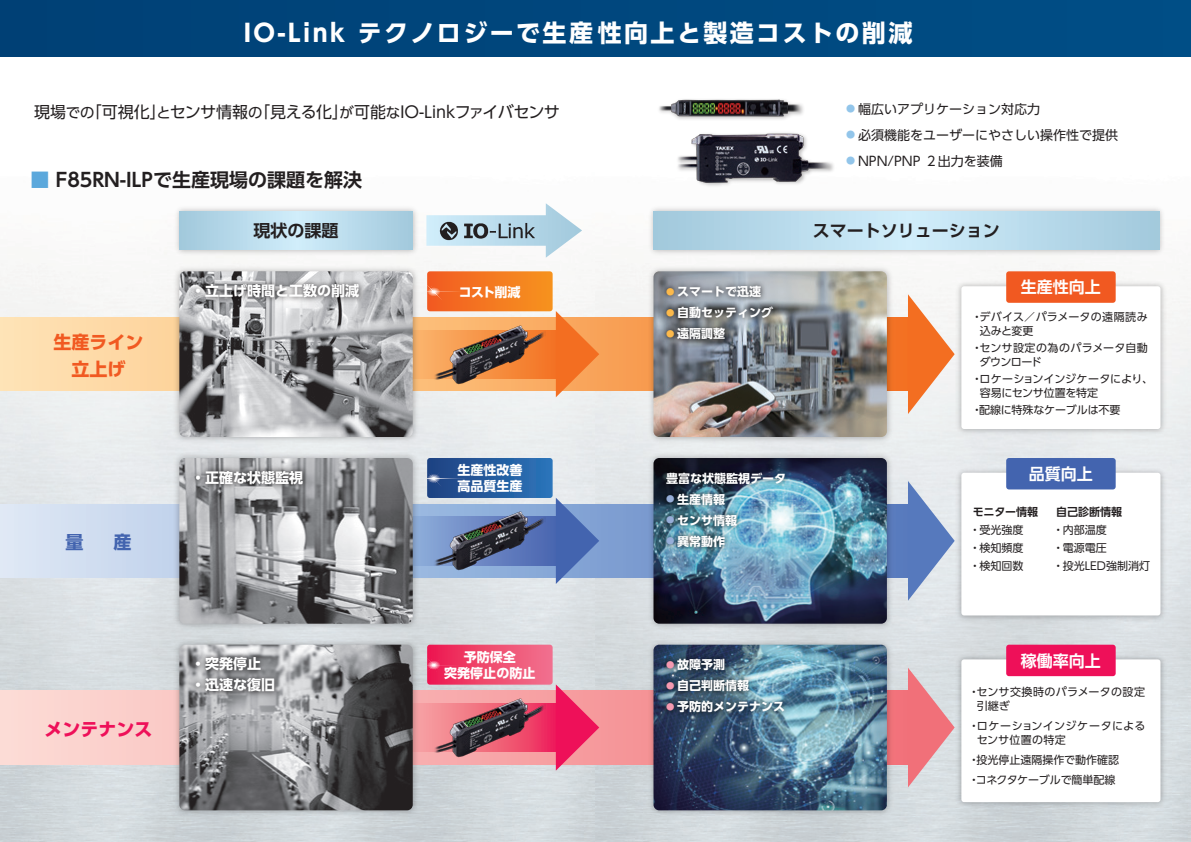
<style>
.page{position:relative;width:1191px;height:842px;background:#fff}
.page>*{position:absolute;margin:0;border:0;box-sizing:border-box;transform-origin:0 0}
.t1{font:700 24px "UD Shin Go Pro";letter-spacing:.1em;color:#fff}
.t2{font:700 19px "UD Shin Go Pro De";color:#231f20}
.t3{font:700 18px/27px "UD Shin Go Pro";color:#f15921;text-align:center}
.t4{font:700 18px "UD Shin Go Pro";color:#ee1059}
.t5{font:700 18px "UD Shin Go Pro";color:#4364af}
.t6{font:700 17px "UD Shin Go Pro De";color:#231f20}
.t7{font:16px "UD Shin Go Pro";letter-spacing:-.135em;color:#231f20}
.t8{font:700 16px "UD Shin Go Pro De";color:#fff}
.t9{font:16px "UD Shin Go Pro";letter-spacing:-.04em;color:#231f20}
.t10{font:16px "UD Shin Go Pro";color:#231f20}
.t11{font:700 14px/21px "UD Shin Go Pro";color:#fff}
.t12{font:13px "UD Shin Go Pro";color:#231f20}
.t13{font:700 13px "UD Shin Go Pro";color:#fff}
.t14{font:700 12px "UD Shin Go Pro";color:#fff}
.t15{font:11px/18px "UD Shin Go Pro";color:#231f20}
.t16{font:11px/14px "UD Shin Go Pro";letter-spacing:.025em;color:#231f20}
.t17{font:11px "UD Shin Go Pro";letter-spacing:.03em;color:#231f20}
.t18{font:11px/14px "UD Shin Go Pro";letter-spacing:-.025em;color:#231f20}
.t19{font:700 11px "UD Shin Go Pro De";color:#231f20}
.t20{font:700 9.1px "UD Shin Go Pro";color:#92c5ea}
.t21{font:700 8.4px "UD Shin Go Pro";color:#fcb94b}
.t22{font:700 8.4px "UD Shin Go Pro";color:#96add8}
.t23{font:700 8.4px "UD Shin Go Pro";color:#f499b0}
.s1{font-size:14.4px}
.s2{color:#5ba8dc}
</style>
<div class="page">
<img style="left:0;top:261px;width:1191px;height:581px">
<img style="left:953px;top:278px;width:216px;height:160px">
<div style="left:961px;top:286px;width:199px;height:143px;background:#fff;border-radius:3px"></div>
<img style="left:953px;top:464px;width:216px;height:160px">
<div style="left:961px;top:473px;width:199px;height:142px;background:#fff;border-radius:3px"></div>
<img style="left:953px;top:651px;width:216px;height:160px">
<div style="left:961px;top:659px;width:199px;height:143px;background:#fff;border-radius:3px"></div>
<svg style="left:0;top:318px;width:642px;height:73px;background:#fcce97"></svg>
<svg style="left:911px;top:294px;width:43px;height:120px"></svg>
<div style="left:1006px;top:458px;width:109px;height:31px;background:#4364af;border-radius:3px"></div>
<svg style="left:0;top:504px;width:616px;height:73px;background:#cad8ed"></svg>
<svg style="left:936px;top:481px;width:18px;height:120px;background:#c7d2e2"></svg>
<div style="left:1006px;top:645px;width:109px;height:31px;background:#ee1059;border-radius:3px"></div>
<svg style="left:0;top:691px;width:639px;height:73px;background:#f9c3c0"></svg>
<svg style="left:937px;top:668px;width:17px;height:119px;background:#ddc8cd"></svg>
<img style="left:175px;top:208px;width:243px;height:27px">
<svg style="left:180px;top:211px;width:232px;height:24px;background:#b8daeb"></svg>
<img style="left:649px;top:208px;width:515px;height:50px">
<svg style="left:654px;top:211px;width:505px;height:39px;background:#b8daeb"></svg>
<svg style="left:426px;top:203px;width:156px;height:55px"></svg>
<div style="left:0;top:0;width:1191px;height:57px;background:#00477e"></div>
<div style="left:1006px;top:271px;width:109px;height:32px;background:#f15921;border-radius:3px"></div>
<svg style="left:447px;top:271px;width:152px;height:126px"></svg>
<svg style="left:431px;top:458px;width:168px;height:126px;background:#7394c2"></svg>
<svg style="left:436px;top:645px;width:163px;height:126px;background:#e97a95"></svg>
<img style="left:642px;top:261px;width:269px;height:186px">
<img style="left:653px;top:271px;width:234px;height:166px">
<img style="left:131px;top:235px;width:316px;height:218px">
<img style="left:179px;top:271px;width:234px;height:166px">
<img style="left:616px;top:447px;width:320px;height:187px">
<img style="left:653px;top:458px;width:234px;height:166px">
<img style="left:161px;top:447px;width:270px;height:137px">
<img style="left:179px;top:458px;width:234px;height:126px">
<img style="left:639px;top:636px;width:298px;height:184px">
<img style="left:653px;top:645px;width:234px;height:165px">
<img style="left:89px;top:584px;width:347px;height:238px">
<img style="left:179px;top:645px;width:234px;height:165px">
<img style="left:437px;top:220px;width:101px;height:21px">
<img style="left:658px;top:275px;width:124px;height:76px">
<img style="left:183px;top:275px;width:185px;height:35px">
<img style="left:658px;top:464px;width:137px;height:95px">
<img style="left:183px;top:462px;width:129px;height:35px">
<img style="left:658px;top:649px;width:136px;height:76px">
<img style="left:183px;top:648px;width:101px;height:56px">
<img style="left:433px;top:323px;width:113px;height:62px">
<img style="left:433px;top:510px;width:113px;height:62px">
<img style="left:433px;top:696px;width:113px;height:63px">
<img style="left:678px;top:133px;width:153px;height:52px">
<img style="left:658px;top:98px;width:147px;height:19px">
<h1 class="t1" style="left:244px;top:14px;width:103px">IO-Link</h1>
<h1 class="t1" style="left:358px;top:14px;width:556px">テクノロジーで生産性向上と製造コストの削減</h1>
<h3 class="t7" style="left:340px;top:99px;width:222px"><span class="s1">が</span>可能<span class="s1">な</span>ＩＯＬｉｎｋファイバセンサ</h3>
<h3 class="t10" style="left:86px;top:99px;width:178px">「可視化<span class="s1">と</span>センサ情報<span class="s1">の</span></h3>
<h3 class="t9" style="left:254px;top:99px;width:95px">「見える化」</h3>
<h3 class="t9" style="left:34px;top:99px;width:62px">現場<span class="s1">での</span></h3>
<h3 class="t9" style="left:150px;top:99px;width:17px">」</h3>
<h3 class="t9" style="left:419px;top:99px;width:7px">-</h3>
<p class="t12" style="left:858px;top:98px;width:183px">幅広いアプリケーション対応力</p>
<p class="t20" style="left:846px;top:101px;width:11px">●</p>
<p class="t12" style="left:858px;top:124px;width:261px">必須機能をユーザーにやさしい操作性で提供</p>
<p class="t20" style="left:846px;top:127px;width:11px">●</p>
<p class="t12" style="left:858px;top:150px;width:146px">NPN/PNP ２出力を装備</p>
<p class="t20" style="left:846px;top:153px;width:11px">●</p>
<h2 class="t2" style="left:30px;top:164px;width:333px"><span class="s2">■</span> F85RN-ILPで生産現場の課題を解決</h2>
<h3 class="t6" style="left:253px;top:216px;width:86px">現状の課題</h3>
<h3 class="t6" style="left:813px;top:216px;width:188px">スマートソリューション</h3>
<p class="t11" style="left:191px;top:280px;width:169px">・立上げ時間と工数の削減</p>
<p class="t13" style="left:459px;top:281px;width:63px">コスト削減</p>
<p class="t14" style="left:677px;top:282px;width:85px">スマートで迅速</p>
<p class="t21" style="left:666px;top:284px;width:10px">●</p>
<h3 class="t8" style="left:1021px;top:274px;width:82px">生産性向上</h3>
<h3 class="t3" style="left:54px;top:328px;width:91px">生産ライン立上げ</h3>
<p class="t14" style="left:677px;top:303px;width:97px">自動セッティング</p>
<p class="t21" style="left:666px;top:305px;width:10px">●</p>
<p class="t14" style="left:677px;top:324px;width:49px">遠隔調整</p>
<p class="t21" style="left:666px;top:326px;width:10px">●</p>
<p class="t16" style="left:979px;top:310px;width:170px">デバイス／パラメータの遠隔読み</p>
<p class="t15" style="left:979px;top:310px;width:55px;line-height:14px;text-indent:-8px">・<br>込みと変更</p>
<p class="t17" style="left:979px;top:339px;width:170px">センサ設定の為のパラメータ自動</p>
<p class="t15" style="left:979px;top:341px;width:64px;line-height:14px;text-indent:-8px">・<br>ダウンロード</p>
<p class="t15" style="left:979px;top:370px;width:175px">ロケーションインジケータにより、</p>
<p class="t18" style="left:979px;top:372px;width:120px;text-indent:-8px">・<br>容易にセンサ位置を特定</p>
<p class="t15" style="left:979px;top:401px;width:143px">配線に特殊なケーブルは不要</p>
<p class="t15" style="left:971px;top:401px;width:12px">・</p>
<h3 class="t5" style="left:66px;top:527px;width:19px">量</h3>
<h3 class="t5" style="left:96px;top:527px;width:38px">　産</h3>
<p class="t11" style="left:191px;top:466px;width:113px">・正確な状態監視</p>
<p class="t13" style="left:457px;top:459px;width:66px">生産性改善</p>
<h3 class="t8" style="left:1029px;top:461px;width:65px">品質向上</h3>
<p class="t14" style="left:666px;top:468px;width:121px">豊富な状態監視データ</p>
<p class="t13" style="left:457px;top:475px;width:66px">高品質生産</p>
<p class="t14" style="left:677px;top:489px;width:49px">生産情報</p>
<p class="t22" style="left:666px;top:492px;width:10px">●</p>
<p class="t19" style="left:1056px;top:503px;width:67px">自己診断情報</p>
<p class="t15" style="left:1053px;top:521px;width:99px">・内部温度<br>・電源電圧<br>・投光LED強制消灯</p>
<p class="t19" style="left:972px;top:503px;width:67px">モニター情報</p>
<p class="t15" style="left:969px;top:521px;width:55px;text-align:justify">・受光強度・検知頻度・検知回数</p>
<p class="t14" style="left:677px;top:510px;width:61px">センサ情報</p>
<p class="t22" style="left:666px;top:513px;width:10px">●</p>
<p class="t14" style="left:677px;top:531px;width:49px">異常動作</p>
<p class="t22" style="left:666px;top:534px;width:10px">●</p>
<h3 class="t4" style="left:45px;top:714px;width:109px">メンテナンス</h3>
<p class="t11" style="left:191px;top:653px;width:85px">・突発停止・迅速な復旧</p>
<p class="t13" style="left:464px;top:646px;width:53px">予防保全</p>
<h3 class="t8" style="left:1021px;top:648px;width:81px">稼働率向上</h3>
<p class="t13" style="left:444px;top:662px;width:93px">突発停止の防止</p>
<p class="t17" style="left:976px;top:683px;width:170px">センサ交換時のパラメータの設定</p>
<p class="t14" style="left:677px;top:655px;width:49px">故障予測</p>
<p class="t23" style="left:666px;top:658px;width:10px">●</p>
<p class="t14" style="left:677px;top:676px;width:73px">自己判断情報</p>
<p class="t23" style="left:666px;top:679px;width:10px">●</p>
<p class="t15" style="left:977px;top:685px;width:34px;line-height:14px;text-indent:-8px">・<br>引継ぎ</p>
<p class="t16" style="left:976px;top:719px;width:170px">ロケーションインジケータによる</p>
<p class="t14" style="left:677px;top:697px;width:109px">予防的メンテナンス</p>
<p class="t23" style="left:666px;top:700px;width:10px">●</p>
<p class="t16" style="left:976px;top:719px;width:90px;text-indent:-8px">・<br>センサ位置の特定</p>
<p class="t15" style="left:976px;top:751px;width:144px">投光停止遠隔操作で動作確認</p>
<p class="t15" style="left:976px;top:750px;width:141px;line-height:20px;text-indent:-7px">・<br>コネクタケーブルで簡単配線</p>
<p class="t15" style="left:968px;top:771px;width:12px">・</p>
</div>
